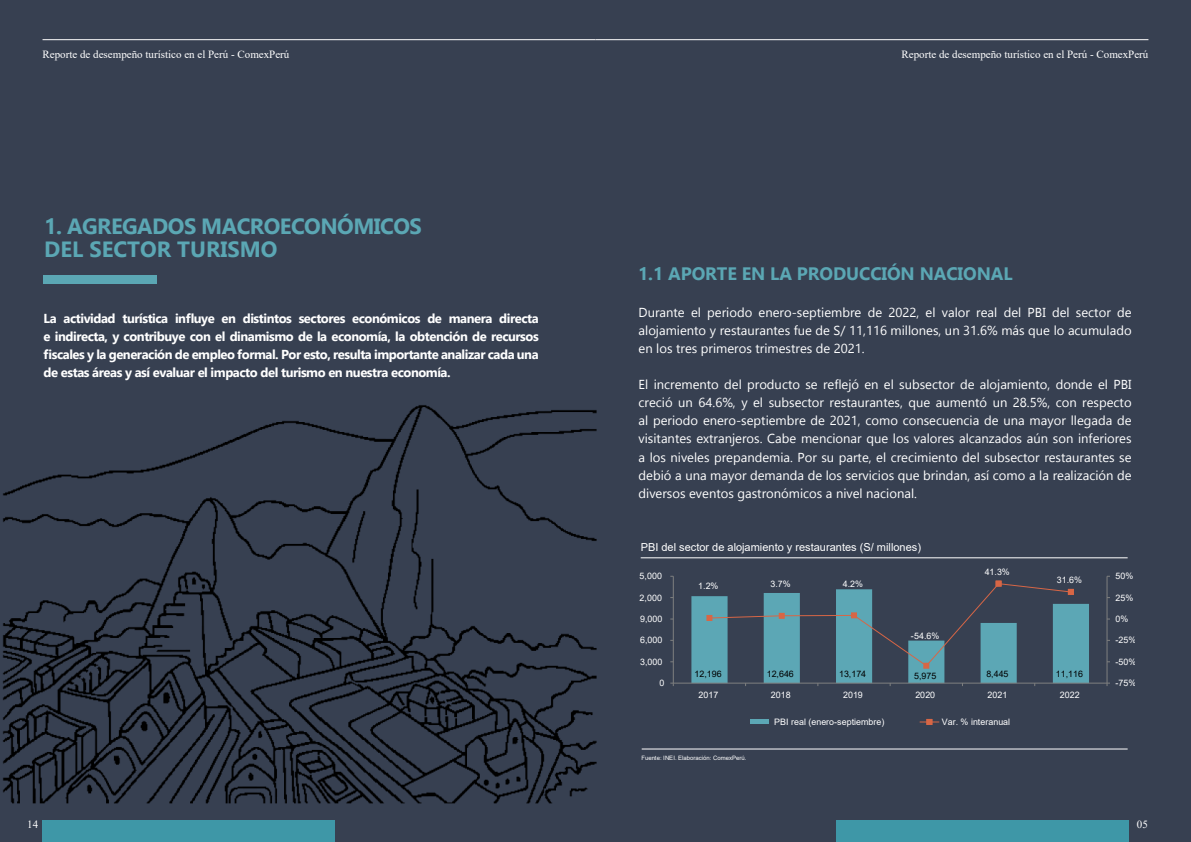
<style>
.page{position:relative;width:1191px;height:842px;background:#374051}
.page>*{position:absolute;margin:0;border:0;box-sizing:border-box;transform-origin:0 0}
.t1{font:700 22px/23px "Gadugi";letter-spacing:-.025em;color:#5ba7b4}
.t2{font:700 18px "Gadugi";letter-spacing:-.005em;color:#5ba7b4}
.t3{font:13px/18px "Gadugi";color:#fff;text-align:justify}
.t4{font:700 13px/18px "Gadugi";letter-spacing:-.035em;color:#fff;text-align:justify}
.t5{font:11px "Times New Roman";color:#fff}
.t6{font:11px "Arial";color:#fff}
.t7{font:8.9px "Arial";color:#fff}
.t8{font:8.9px "Arial";color:#000}
.t9{font:6px "Arial";letter-spacing:-.005em;color:#fff}
</style>
<div class="page">
<hr style="left:595px;top:39px;width:553px;height:1px;background:#fff">
<div style="left:836px;top:820px;width:293px;height:22px;background:#3e97a7"></div>
<hr style="left:640px;top:557px;width:487px;height:1px;background:#fff">
<hr style="left:641px;top:749px;width:486px;height:1px;background:#fff">
<hr style="left:1106px;top:576px;width:1px;height:107px;background:#7f8080">
<hr style="left:673px;top:576px;width:1px;height:107px;background:#7f8080">
<hr style="left:673px;top:683px;width:434px;height:1px;background:#7f8080">
<svg style="left:691px;top:581px;width:398px;height:105px"></svg>
<div style="left:750px;top:719px;width:19px;height:5px;background:#5ca7b5"></div>
<svg style="left:920px;top:719px;width:19px;height:6px"></svg>
<div style="left:44px;top:275px;width:113px;height:9px;background:#5ba7b4"></div>
<img style="left:3px;top:405px;width:594px;height:437px">
<hr style="left:43px;top:39px;width:552px;height:1px;background:#fff">
<div style="left:43px;top:820px;width:292px;height:22px;background:#3e97a7"></div>
<p class="t5" style="left:43px;top:47px;width:248px">Reporte de desempeño turístico en el Perú - ComexPerú</p>
<h1 class="t1" style="left:44px;top:215px;width:379px">1. AGREGADOS MACROECONÓMICOS<br>DEL SECTOR TURISMO</h1>
<p class="t4" style="left:44px;top:309px;width:496px">La actividad turística influye en distintos sectores económicos de manera directa e indirecta, y contribuye con el dinamismo de la economía, la obtención de recursos fiscales y la generación de empleo formal. Por esto, resulta importante analizar cada una de estas áreas y así evaluar el impacto del turismo en nuestra economía.</p>
<p class="t5" style="left:27px;top:816px;width:12px">14</p>
<p class="t5" style="left:901px;top:47px;width:248px">Reporte de desempeño turístico en el Perú - ComexPerú</p>
<h2 class="t2" style="left:638px;top:263px;width:376px">1.1 APORTE EN LA PRODUCCIÓN NACIONAL</h2>
<p class="t3" style="left:638px;top:304px;width:494px">Durante el periodo enero-septiembre de 2022, el valor real del PBI del sector de alojamiento y restaurantes fue de S/ 11,116 millones, un 31.6% más que lo acumulado en los tres primeros trimestres de 2021.</p>
<p class="t3" style="left:638px;top:376px;width:494px">El incremento del producto se reflejó en el subsector de alojamiento, donde el PBI creció un 64.6%, y el subsector restaurantes, que aumentó un 28.5%, con respecto al periodo enero-septiembre de 2021, como consecuencia de una mayor llegada de visitantes extranjeros. Cabe mencionar que los valores alcanzados aún son inferiores a los niveles prepandemia. Por su parte, el crecimiento del subsector restaurantes se debió a una mayor demanda de los servicios que brindan, así como a la realización de diversos eventos gastronómicos a nivel nacional.</p>
<p class="t6" style="left:640px;top:539px;width:282px">PBI del sector de alojamiento y restaurantes (S/ millones)</p>
<p class="t7" style="left:634px;top:570px;width:29px">15,000</p>
<p class="t7" style="left:634px;top:591px;width:29px">12,000</p>
<p class="t7" style="left:640px;top:613px;width:24px">9,000</p>
<p class="t7" style="left:640px;top:634px;width:24px">6,000</p>
<p class="t7" style="left:640px;top:655px;width:24px">3,000</p>
<p class="t7" style="left:698px;top:580px;width:22px">1.2%</p>
<p class="t7" style="left:770px;top:578px;width:22px">3.7%</p>
<p class="t7" style="left:843px;top:577px;width:22px">4.2%</p>
<p class="t7" style="left:911px;top:629px;width:30px">-54.6%</p>
<p class="t7" style="left:984px;top:565px;width:27px">41.3%</p>
<p class="t7" style="left:1057px;top:574px;width:27px">31.6%</p>
<p class="t7" style="left:659px;top:677px;width:6px">0</p>
<p class="t8" style="left:694px;top:667px;width:29px">12,196</p>
<p class="t8" style="left:767px;top:667px;width:29px">12,646</p>
<p class="t8" style="left:839px;top:667px;width:29px">13,174</p>
<p class="t8" style="left:914px;top:669px;width:24px">5,975</p>
<p class="t8" style="left:986px;top:667px;width:24px">8,445</p>
<p class="t8" style="left:1056px;top:667px;width:29px">11,116</p>
<p class="t7" style="left:698px;top:689px;width:21px">2017</p>
<p class="t7" style="left:771px;top:689px;width:21px">2018</p>
<p class="t7" style="left:843px;top:689px;width:21px">2019</p>
<p class="t7" style="left:915px;top:689px;width:21px">2020</p>
<p class="t7" style="left:987px;top:689px;width:21px">2021</p>
<p class="t7" style="left:1060px;top:689px;width:21px">2022</p>
<p class="t7" style="left:774px;top:716px;width:112px">PBI real (enero-septiembre)</p>
<p class="t7" style="left:941px;top:716px;width:70px">Var. % interanual</p>
<p class="t9" style="left:641px;top:753px;width:106px">Fuente: INEI. Elaboración: ComexPerú.</p>
<p class="t7" style="left:1115px;top:570px;width:19px">50%</p>
<p class="t7" style="left:1115px;top:591px;width:19px">25%</p>
<p class="t7" style="left:1115px;top:613px;width:14px">0%</p>
<p class="t7" style="left:1115px;top:634px;width:22px">-25%</p>
<p class="t7" style="left:1115px;top:655px;width:22px">-50%</p>
<p class="t7" style="left:1115px;top:677px;width:22px">-75%</p>
<p class="t5" style="left:1136px;top:816px;width:12px">05</p>
</div>
